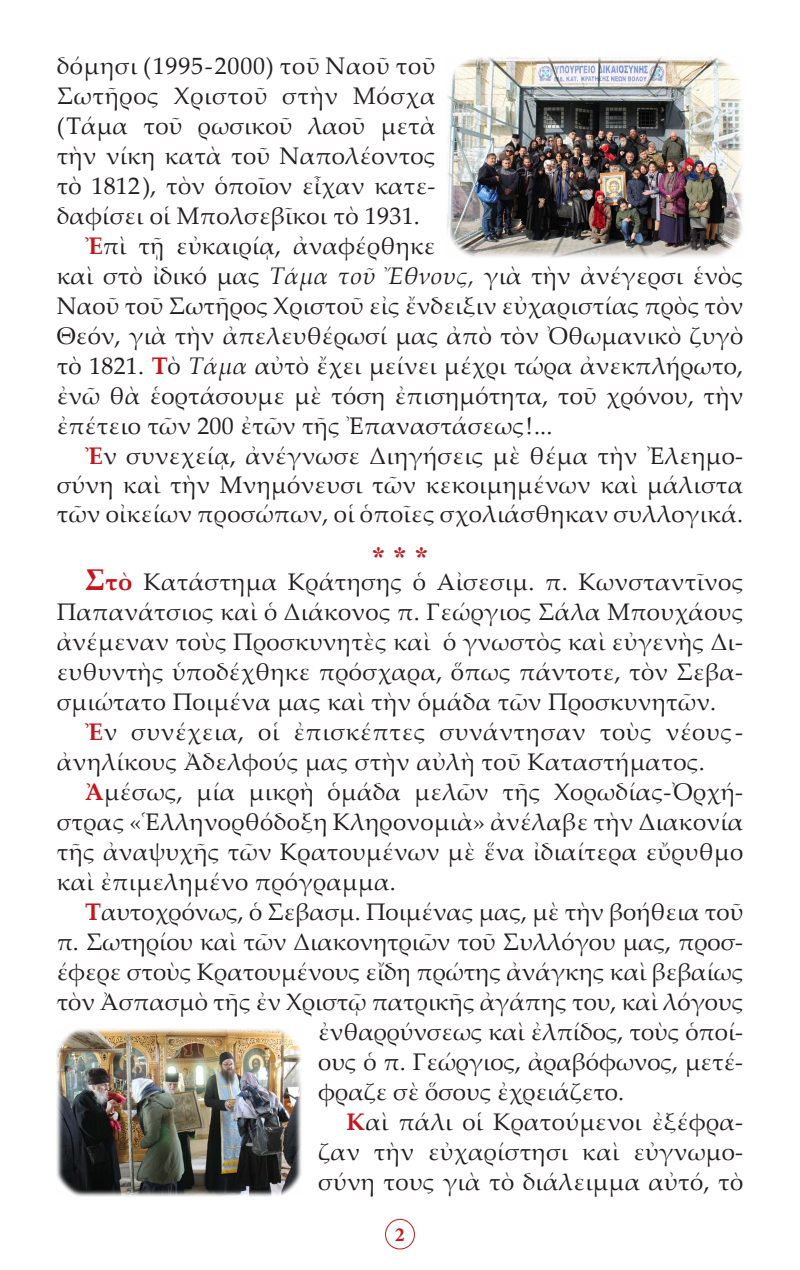
<style>
.page{position:relative;width:800px;height:1270px;background:#fff}
.page>*{position:absolute;margin:0;border:0;box-sizing:border-box;transform-origin:0 0}
.t1{font:28px "CTOS New Times Bold Test 1";color:#c4161c}
.t2{font:24px/30px "Palatino Linotype";letter-spacing:.01em;color:#231f20;text-align:justify}
.t3{font:24px/30px "Palatino Linotype";letter-spacing:.03em;color:#231f20}
.t4{font:700 20px "Minion Pro";color:#c4161c}
.s1{font-weight:700;color:#c4161c}
.s2{font-style:italic}
.s3{font-weight:700;font-size:30px;color:#c4161c}
</style>
<div class="page">
<div style="left:385px;top:1219px;width:30px;height:30px;border:1px solid #c4161c;border-radius:50%"></div>
<img style="left:447px;top:57px;width:296px;height:201px">
<img style="left:57px;top:1029px;width:244px;height:167px">
<p class="t2" style="left:57px;top:50px;width:380px">δόμησι (1995-2000) τοῦ Ναοῦ τοῦ Σωτῆρος Χριστοῦ στὴν Μόσχα (Τάμα τοῦ ρωσικοῦ λαοῦ μετὰ τὴν νίκη κατὰ τοῦ Ναπολέοντος τὸ 1812), τὸν ὁποῖον εἶχαν κατε&shy;δαφίσει οἱ Μπολσεβῖκοι τὸ 1931.</p>
<p class="t2" style="left:57px;top:230px;width:688px;text-align:left;text-indent:28px"><span class="s1">Ἐ</span>πὶ τῇ εὐκαιρίᾳ, ἀναφέρθηκε<br>καὶ στὸ ἰδικό μας <span class="s2">Τάμα τοῦ Ἔθνους,</span> γιὰ τὴν ἀνέγερσι ἑνὸς Ναοῦ τοῦ Σωτῆρος Χριστοῦ εἰς ἔνδειξιν εὐχαριστίας πρὸς τὸν Θεόν, γιὰ τὴν ἀπελευθέρωσί μας ἀπὸ τὸν Ὀθωμανικὸ ζυγὸ τὸ 1821. <span class="s1">Τ</span>ὸ <span class="s2">Τάμα</span> αὐτὸ ἔχει μείνει μέχρι τώρα ἀνεκπλήρωτο, ἐνῶ θὰ ἑορτάσουμε μὲ τόση ἐπισημότητα, τοῦ χρόνου, τὴν ἐπέτειο τῶν 200 ἐτῶν τῆς Ἐπαναστάσεως!...</p>
<p class="t2" style="left:57px;top:441px;width:688px;line-height:28.8px;text-indent:28px"><span class="s1">Ἐ</span>ν συνεχείᾳ, ἀνέγνωσε Διηγήσεις μὲ θέμα τὴν Ἐλεημο&shy;σύνη καὶ τὴν Μνημόνευσι τῶν κεκοιμημένων καὶ μάλιστα τῶν οἰκείων προσώπων, οἱ ὁποῖες σχολιάσθηκαν συλλογικά.</p>
<p class="t1" style="left:371px;top:541px;width:59px">* * *</p>
<p class="t2" style="left:57px;top:566px;width:688px;text-indent:28px"><span class="s3">Σ</span><span class="s1">τὸ</span> Κατάστημα Κράτησης ὁ Αἰσεσιμ. π. Κωνσταντῖνος Παπανάτσιος καὶ ὁ Διάκονος π. Γεώργιος Σάλα Μπουχάους ἀνέμεναν τοὺς Προσκυνητὲς καὶ ὁ γνωστὸς καὶ εὐγενὴς Δι&shy;ευθυντὴς ὑποδέχθηκε πρόσχαρα, ὅπως πάντοτε, τὸν Σεβα&shy;σμιώτατο Ποιμένα μας καὶ τὴν ὁμάδα τῶν Προσκυνητῶν.</p>
<p class="t3" style="left:57px;top:716px;width:688px;text-indent:28px"><span class="s1">Ἐ</span>ν συνέχεια, οἱ ἐπισκέπτες συνάντησαν τοὺς νέους&shy;ἀνηλίκους Ἀδελφούς μας στὴν αὐλὴ τοῦ Καταστήματος.</p>
<p class="t2" style="left:57px;top:776px;width:688px;text-indent:28px"><span class="s1">Ἀ</span>μέσως, μία μικρὴ ὁμάδα μελῶν τῆς Χορωδίας-Ὀρχή&shy;στρας «Ἑλληνορθόδοξη Κληρονομιὰ» ἀνέλαβε τὴν Διακονία τῆς ἀναψυχῆς τῶν Κρατουμένων μὲ ἕνα ἰδιαίτερα εὔρυθμο καὶ ἐπιμελημένο πρόγραμμα.</p>
<p class="t2" style="left:85px;top:896px;width:660px"><span class="s1">Τ</span>αυτοχρόνως, ὁ Σεβασμ. Ποιμένας μας, μὲ τὴν βοήθεια τοῦ</p>
<p class="t2" style="left:57px;top:926px;width:688px">π. Σωτηρίου καὶ τῶν Διακονητριῶν τοῦ Συλλόγου μας, προσ-</p>
<p class="t2" style="left:57px;top:956px;width:688px">έφερε στοὺς Κρατουμένους εἴδη πρώτης ἀνάγκης καὶ βεβαίως</p>
<p class="t2" style="left:57px;top:986px;width:688px">τὸν Ἀσπασμὸ τῆς ἐν Χριστῷ πατρικῆς ἀγάπης του, καὶ λόγους</p>
<p class="t2" style="left:318px;top:1016px;width:426px">ἐνθαρρύνσεως καὶ ἐλπίδος, τοὺς ὁποί-</p>
<p class="t2" style="left:318px;top:1046px;width:426px">ους ὁ π. Γεώργιος, ἀραβόφωνος, μετέ-</p>
<p class="t2" style="left:318px;top:1076px;width:307px">φραζε σὲ ὅσους ἐχρειάζετο.</p>
<p class="t2" style="left:318px;top:1106px;width:426px;text-indent:28px"><span class="s1">Κ</span>αὶ πάλι οἱ Κρατούμενοι ἐξέφρα&shy;ζαν τὴν εὐχαρίστησι καὶ εὐγνωμο&shy;σύνη τους γιὰ τὸ διάλειμμα αὐτό, τὸ</p>
<p class="t4" style="left:395px;top:1220px;width:11px">2</p>
</div>
